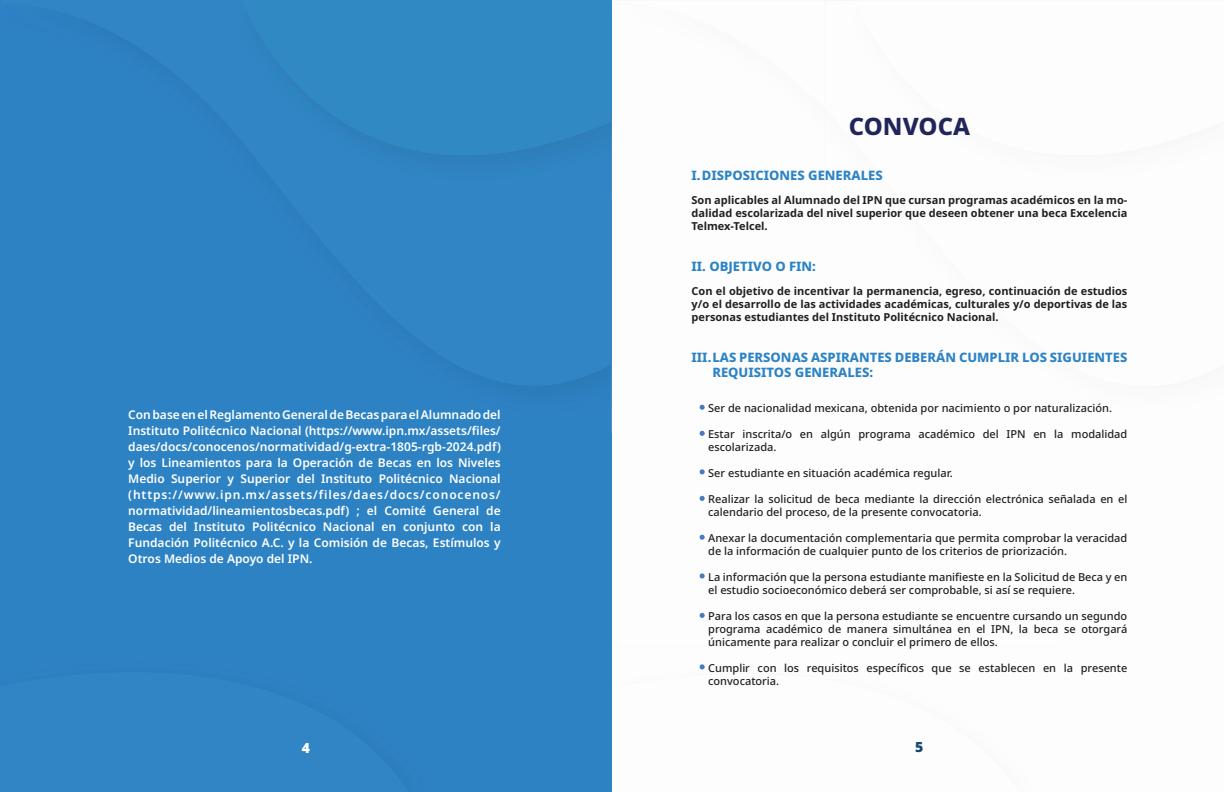
<style>
.page{position:relative;width:1224px;height:792px;background:#fff}
.page>*{position:absolute;margin:0;border:0;box-sizing:border-box;transform-origin:0 0}
.t1{font:800 24px "Noto Sans";color:#21265a}
.t2{font:900 14px "Noto Sans";color:#fff}
.t3{font:900 14px "Noto Sans";color:#124871}
.t4{font:800 13px "Noto Sans";color:#2c83c5}
.t5{font:600 12px/16px "Noto Sans";color:#fff;text-align:justify}
.t6{font:500 11px/13px "Noto Sans";color:#231f20}
.t7{font:700 11px/13px "Noto Sans";color:#231f20;text-align:justify}
</style>
<div class="page">
<div style="left:0;top:432px;width:612px;height:360px;background:#2d82c4"></div>
<div style="left:0;top:0;width:135px;height:432px;background:#2d82c4"></div>
<div style="left:135px;top:386px;width:35px;height:46px;background:#2d82c4"></div>
<div style="left:170px;top:386px;width:34px;height:46px;background:#2d82c4"></div>
<div style="left:204px;top:386px;width:33px;height:46px;background:#2d82c4"></div>
<div style="left:237px;top:386px;width:69px;height:46px;background:#2d82c4"></div>
<div style="left:306px;top:386px;width:34px;height:46px;background:#2d82c4"></div>
<div style="left:340px;top:386px;width:34px;height:46px;background:#2d82c4"></div>
<div style="left:374px;top:386px;width:68px;height:46px;background:#2d82c4"></div>
<div style="left:442px;top:386px;width:34px;height:46px;background:#2d82c4"></div>
<div style="left:578px;top:386px;width:34px;height:46px;background:#2d82c4"></div>
<div style="left:476px;top:386px;width:102px;height:46px;background:#2d81c3"></div>
<div style="left:1px;top:0;width:611px;height:386px;background:#2d82c4"></div>
<div style="left:213px;top:166px;width:66px;height:33px;background:#2d82c4"></div>
<div style="left:213px;top:0;width:66px;height:166px;background:#3185c4"></div>
<img style="left:279px;top:155px;width:33px;height:44px">
<img style="left:312px;top:155px;width:34px;height:44px">
<img style="left:346px;top:155px;width:33px;height:44px">
<img style="left:579px;top:155px;width:33px;height:44px">
<div style="left:379px;top:155px;width:200px;height:44px;background:#3185c4"></div>
<img style="left:261px;top:165px;width:18px;height:23px">
<div style="left:242px;top:0;width:370px;height:155px;background:#3189c4"></div>
<div style="left:0;top:645px;width:103px;height:27px;background:#2d82c4"></div>
<div style="left:103px;top:645px;width:346px;height:29px;background:#2d82c4"></div>
<img style="left:408px;top:674px;width:41px;height:30px">
<img style="left:408px;top:704px;width:41px;height:29px">
<img style="left:408px;top:733px;width:41px;height:30px">
<img style="left:408px;top:763px;width:41px;height:29px">
<div style="left:0;top:672px;width:408px;height:120px;background:#3185c4"></div>
<svg style="left:700px;top:405px;width:5px;height:5px"></svg>
<svg style="left:700px;top:431px;width:5px;height:5px"></svg>
<svg style="left:700px;top:469px;width:5px;height:5px"></svg>
<svg style="left:700px;top:496px;width:5px;height:5px"></svg>
<svg style="left:700px;top:535px;width:5px;height:5px"></svg>
<svg style="left:700px;top:573px;width:5px;height:6px"></svg>
<svg style="left:700px;top:613px;width:5px;height:5px"></svg>
<svg style="left:700px;top:664px;width:5px;height:5px"></svg>
<h1 class="t1" style="left:849px;top:109px;width:123px">CONVOCA</h1>
<p class="t4" style="left:692px;top:165px;width:193px">I.DISPOSICIONES GENERALES</p>
<p class="t7" style="left:692px;top:193px;width:437px">Son aplicables al Alumnado del IPN que cursan programas académicos en la mo&shy;dalidad escolarizada del nivel superior que deseen obtener una beca Excelencia Telmex-Telcel.</p>
<p class="t4" style="left:692px;top:256px;width:126px">II. OBJETIVO O FIN:</p>
<p class="t7" style="left:692px;top:284px;width:437px">Con el objetivo de incentivar la permanencia, egreso, continuación de estudios y/o el desarrollo de las actividades académicas, culturales y/o deportivas de las personas estudiantes del Instituto Politécnico Nacional.</p>
<p class="t4" style="left:692px;top:347px;width:437px">III.LAS PERSONAS ASPIRANTES DEBERÁN CUMPLIR LOS SIGUIENTES</p>
<p class="t5" style="left:128px;top:407px;width:374px">Con base en el Reglamento General de Becas para el Alumnado del Instituto Politécnico Nacional (https://www.ipn.mx/assets/files/ daes/docs/conocenos/normatividad/g-extra-1805-rgb-2024.pdf) y los Lineamientos para la Operación de Becas en los Niveles Medio Superior y Superior del Instituto Politécnico Nacional (https://www.ipn.mx/assets/files/daes/docs/conocenos/ normatividad/lineamientosbecas.pdf) ; el Comité General de Becas del Instituto Politécnico Nacional en conjunto con la Fundación Politécnico A.C. y la Comisión de Becas, Estímulos y Otros Medios de Apoyo del IPN.</p>
<p class="t4" style="left:712px;top:362px;width:162px">REQUISITOS GENERALES:</p>
<p class="t6" style="left:708px;top:401px;width:405px">Ser de nacionalidad mexicana, obtenida por nacimiento o por naturalización.</p>
<p class="t6" style="left:708px;top:427px;width:421px">Estar inscrita/o en algún programa académico del IPN en la modalidad escolarizada.</p>
<p class="t6" style="left:708px;top:466px;width:246px">Ser estudiante en situación académica regular.</p>
<p class="t6" style="left:708px;top:492px;width:421px">Realizar la solicitud de beca mediante la dirección electrónica señalada en el calendario del proceso, de la presente convocatoria.</p>
<p class="t6" style="left:708px;top:531px;width:421px">Anexar la documentación complementaria que permita comprobar la veracidad de la información de cualquier punto de los criterios de priorización.</p>
<p class="t6" style="left:708px;top:570px;width:421px">La información que la persona estudiante manifieste en la Solicitud de Beca y en el estudio socioeconómico deberá ser comprobable, si así se requiere.</p>
<p class="t6" style="left:708px;top:609px;width:421px;text-align:justify">Para los casos en que la persona estudiante se encuentre cursando un segundo programa académico de manera simultánea en el IPN, la beca se otorgará únicamente para realizar o concluir el primero de ellos.</p>
<p class="t6" style="left:708px;top:661px;width:421px">Cumplir con los requisitos específicos que se establecen en la presente convocatoria.</p>
<p class="t2" style="left:302px;top:737px;width:10px">4</p>
<p class="t3" style="left:915px;top:737px;width:10px">5</p>
</div>
